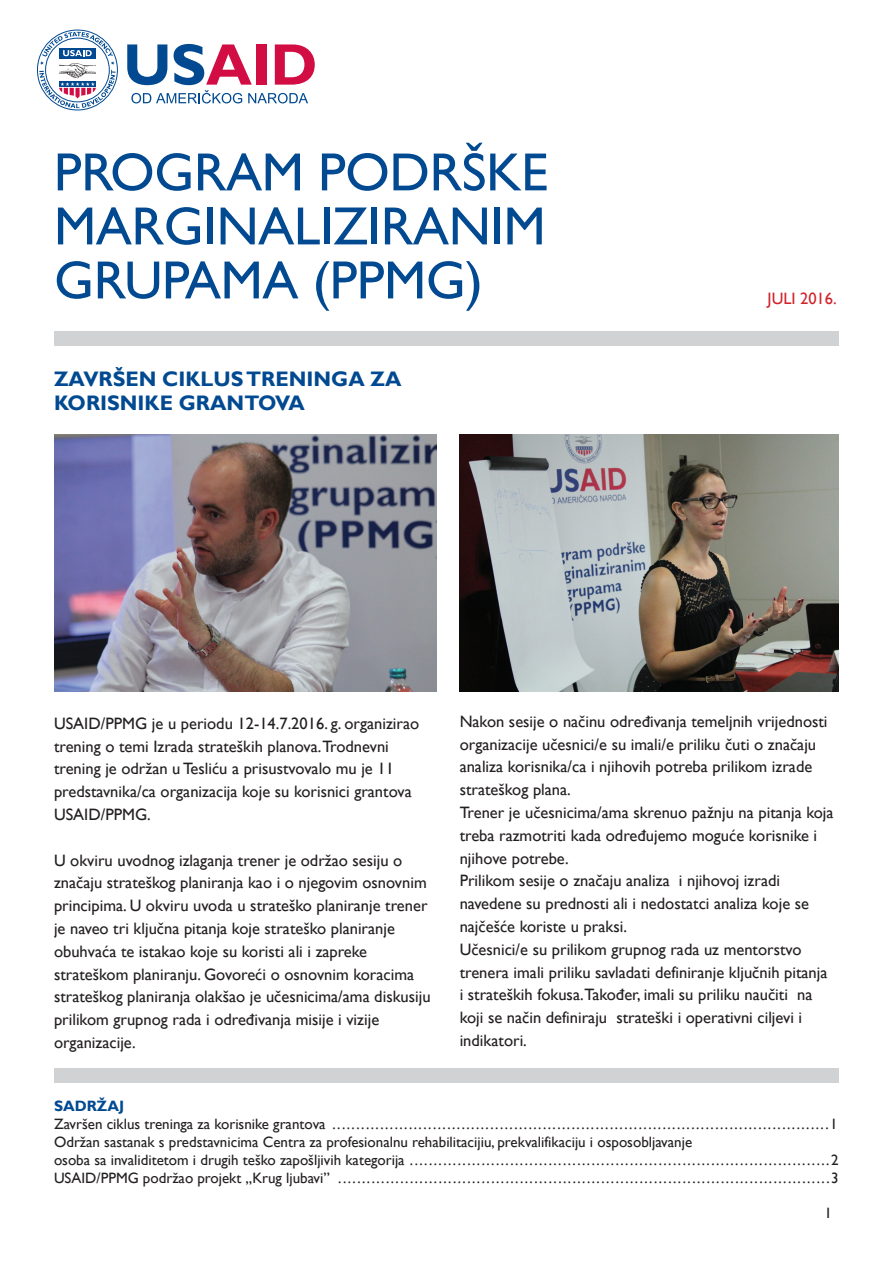
<style>
.page{position:relative;width:893px;height:1263px;background:#fff}
.page>*{position:absolute;margin:0;border:0;box-sizing:border-box;transform-origin:0 0}
.t1{font:54px/54px "Gill Sans";letter-spacing:-.005em;color:#014990;text-align:justify}
.t2{font:700 21px/24px "Gill Sans";color:#014990}
.t3{font:16.5px/22.8px "Gill Sans";color:#231f20}
.t4{font:16.5px "Gill Sans";color:#d1232a}
.t5{font:15px/18px "Gill Sans";color:#231f20}
.t6{font:700 15px "Gill Sans";color:#014990}
</style>
<div class="page">
<div style="left:37px;top:30px;width:81px;height:80px;border:1px solid #014990;border-radius:50%"></div>
<svg style="left:39px;top:32px;width:77px;height:76px"></svg>
<svg style="left:127px;top:44px;width:188px;height:59px"></svg>
<div style="left:54px;top:331px;width:785px;height:14px;background:#d1d2d4"></div>
<div style="left:54px;top:1068px;width:785px;height:15px;background:#d1d2d4"></div>
<img style="left:54px;top:435px;width:383px;height:256px">
<img style="left:460px;top:435px;width:379px;height:256px">
<h1 class="t1" style="left:54px;top:146px;width:496px">PROGRAM PODRŠKE MARGINALIZIRANIM GRUPAMA (PPMG)</h1>
<p class="t2" style="left:54px;top:367px;width:349px">ZAVRŠEN CIKLUS TRENINGA ZA<br>KORISNIKE GRANTOVA</p>
<p class="t4" style="left:767px;top:289px;width:71px">JULI 2016.</p>
<p class="t3" style="left:54px;top:712px;width:367px">USAID/PPMG je u periodu 12-14.7.2016. g. organizirao trening o temi Izrada strateških planova.Trodnevni trening je održan u Tesliću a prisustvovalo mu je 11 predstavnika/ca organizacija koje su korisnici grantova USAID/PPMG.</p>
<p class="t3" style="left:54px;top:849px;width:378px">U okviru uvodnog izlaganja trener je održao sesiju o značaju strateškog planiranja kao i o njegovim osnovnim principima. U okviru uvoda u strateško planiranje trener je naveo tri ključna pitanja koje strateško planiranje obuhvaća te istakao koje su koristi ali i zapreke strateškom planiranju. Govoreći o osnovnim koracima strateškog planiranja olakšao je učesnicima/ama diskusiju prilikom grupnog rada i određivanja misije i vizije organizacije.</p>
<p class="t3" style="left:460px;top:710px;width:375px">Nakon sesije o načinu određivanja temeljnih vrijednosti organizacije učesnici/e su imali/e priliku čuti o značaju analiza korisnika/ca i njihovih potreba prilikom izrade strateškog plana.<br>Trener je učesnicima/ama skrenuo pažnju na pitanja koja treba razmotriti kada određujemo moguće korisnike i njihove potrebe.<br>Prilikom sesije o značaju analiza i njihovoj izradi navedene su prednosti ali i nedostatci analiza koje se najčešće koriste u praksi.<br>Učesnici/e su prilikom grupnog rada uz mentorstvo trenera imali priliku savladati definiranje ključnih pitanja i strateških fokusa.Također, imali su priliku naučiti na koji se način definiraju strateški i operativni ciljevi i indikatori.</p>
<p class="t6" style="left:54px;top:1096px;width:72px">SADRŽAJ</p>
<p class="t5" style="left:54px;top:1115px;width:786px">Završen ciklus treninga za korisnike grantova ........................................................................................................1<br>Održan sastanak s predstavnicima Centra za profesionalnu rehabilitacijiu, prekvalifikaciju i osposobljavanje<br>osoba sa invaliditetom i drugih teško zapošljivih kategorija ........................................................................................2<br>USAID/PPMG podržao projekt „Krug ljubavi” .......................................................................................................3</p>
<p class="t5" style="left:824px;top:1204px;width:9px">1</p>
</div>
